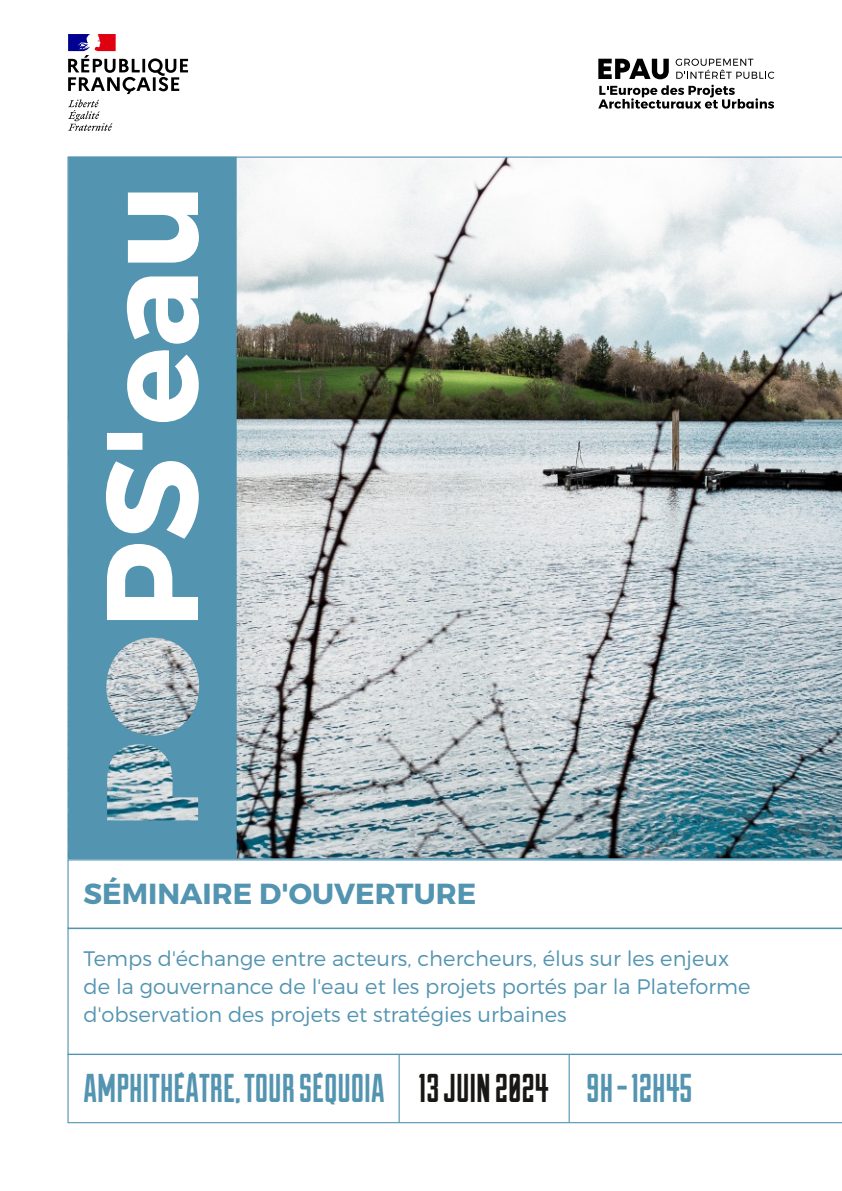
<style>
.page{position:relative;width:842px;height:1191px;background:#fff}
.page>*{position:absolute;margin:0;border:0;box-sizing:border-box;transform-origin:0 0}
.t1{font:40px "Duke POPSU";color:#5394b1}
.t2{font:29px "Trueno Bd";color:#5394b1}
.t3{font:21px/28px "Trueno Lt";color:#5394b1}
.s1{color:#181715}
</style>
<div class="page">
<svg style="left:67px;top:859px;width:775px;height:69px"></svg>
<svg style="left:67px;top:928px;width:775px;height:125px"></svg>
<svg style="left:67px;top:1053px;width:775px;height:70px"></svg>
<svg style="left:68px;top:34px;width:120px;height:97px"></svg>
<svg style="left:676px;top:59px;width:98px;height:20px"></svg>
<svg style="left:598px;top:85px;width:176px;height:24px"></svg>
<svg style="left:598px;top:59px;width:71px;height:20px"></svg>
<img style="left:67px;top:156px;width:775px;height:703px">
<hr style="left:399px;top:1054px;width:1px;height:68px;background:#5394b1">
<hr style="left:569px;top:1054px;width:1px;height:68px;background:#5394b1">
<svg style="left:68px;top:157px;width:169px;height:702px;background:#609ab3"></svg>
<svg style="left:106px;top:192px;width:93px;height:428px"></svg>
<h2 class="t2" style="left:84px;top:874px;width:394px">SÉMINAIRE D'OUVERTURE</h2>
<p class="t3" style="left:84px;top:943px;width:668px">Temps d'échange entre acteurs, chercheurs, élus sur les enjeux de la gouvernance de l'eau et les projets portés par la Plateforme d'observation des projets et stratégies urbaines</p>
<h1 class="t1" style="left:84px;top:1070px;width:610px">AMPHITHÉÂTRE,TOURSÉQUOIA <span class="s1">13JUIN2024</span> 9H-12H45</h1>
</div>
